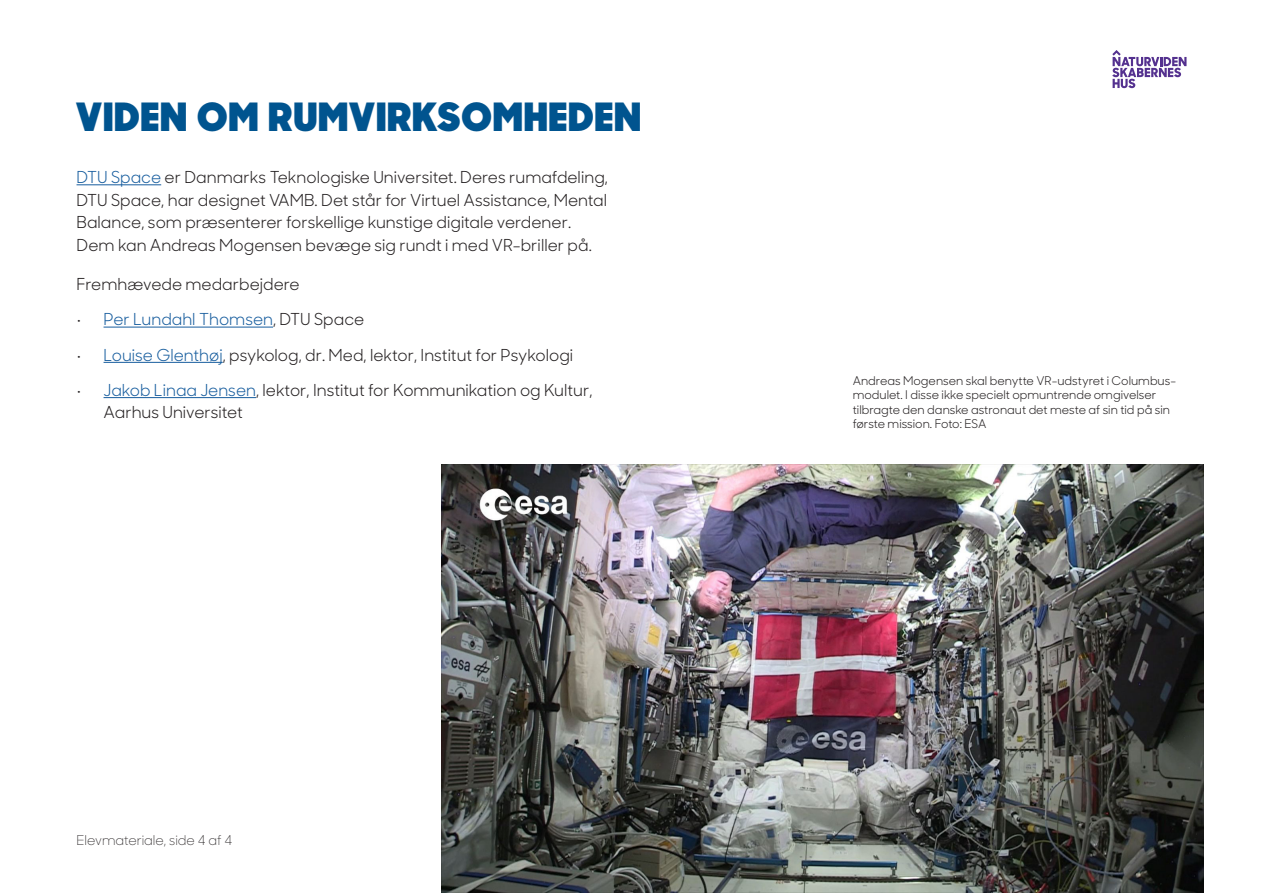
<style>
.page{position:relative;width:1263px;height:893px;background:#fff}
.page>*{position:absolute;margin:0;border:0;box-sizing:border-box;transform-origin:0 0}
.Overskrift{font:900 39px "Sharp Sans Display No 1";letter-spacing:.05em;color:#00548f}
.Brødtekst{font:16.5px/22.5px "Sharp Sans Display No 1";color:#231f20}
.t1{font:16.5px "Sharp Sans Display No 1";color:#175d9e}
.t2{font:300 13.5px "Sharp Sans Display No 1";color:#231f20}
.t3{font:12px/14.4px "Sharp Sans Display No 1";color:#231f20}
.s1{color:#175d9e}
.s2{color:#231f20}
</style>
<div class="page">
<hr style="left:77px;top:184px;width:84px;height:1px;background:#175d9e">
<hr style="left:104px;top:327px;width:169px;height:1px;background:#175d9e">
<hr style="left:104px;top:362px;width:119px;height:1px;background:#175d9e">
<hr style="left:104px;top:397px;width:152px;height:1px;background:#175d9e">
<svg style="left:1112px;top:50px;width:74px;height:38px"></svg>
<img style="left:441px;top:464px;width:762px;height:429px">
<p class="Overskrift" style="left:77px;top:88px;width:566px">VIDEN OM RUMVIRKSOMHEDEN</p>
<p class="Brødtekst" style="left:77px;top:165px;width:533px"><span class="s1">DTU Space</span> er Danmarks Teknologiske Universitet. Deres rumafdeling, DTU Space, har designet VAMB. Det står for Virtuel Assistance, Mental Balance, som præsenterer forskellige kunstige digitale verdener.<br>Dem kan Andreas Mogensen bevæge sig rundt i med VR-briller på.</p>
<p class="Brødtekst" style="left:77px;top:272px;width:225px">Fremhævede medarbejdere</p>
<p class="t1" style="left:77px;top:306px;width:289px"><span class="s2">•</span> Per Lundahl Thomsen<span class="s2">, DTU Space</span></p>
<p class="Brødtekst" style="left:77px;top:342px;width:498px">• <span class="s1">Louise Glenthøj</span>, psykolog, dr. Med, lektor, Institut for Psykologi</p>
<p class="Brødtekst" style="left:104px;top:377px;width:490px;text-indent:-27px">• <span class="s1">Jakob Linaa Jensen</span>, lektor, Institut for Kommunikation og Kultur,<br>Aarhus Universitet</p>
<p class="t3" style="left:853px;top:372px;width:325px">Andreas Mogensen skal benytte VR-udstyret i Columbus&shy;modulet. I disse ikke specielt opmuntrende omgivelser tilbragte den danske astronaut det meste af sin tid på sin første mission. Foto: ESA</p>
<p class="t2" style="left:77px;top:830px;width:157px">Elevmateriale, side 4 af 4</p>
</div>
